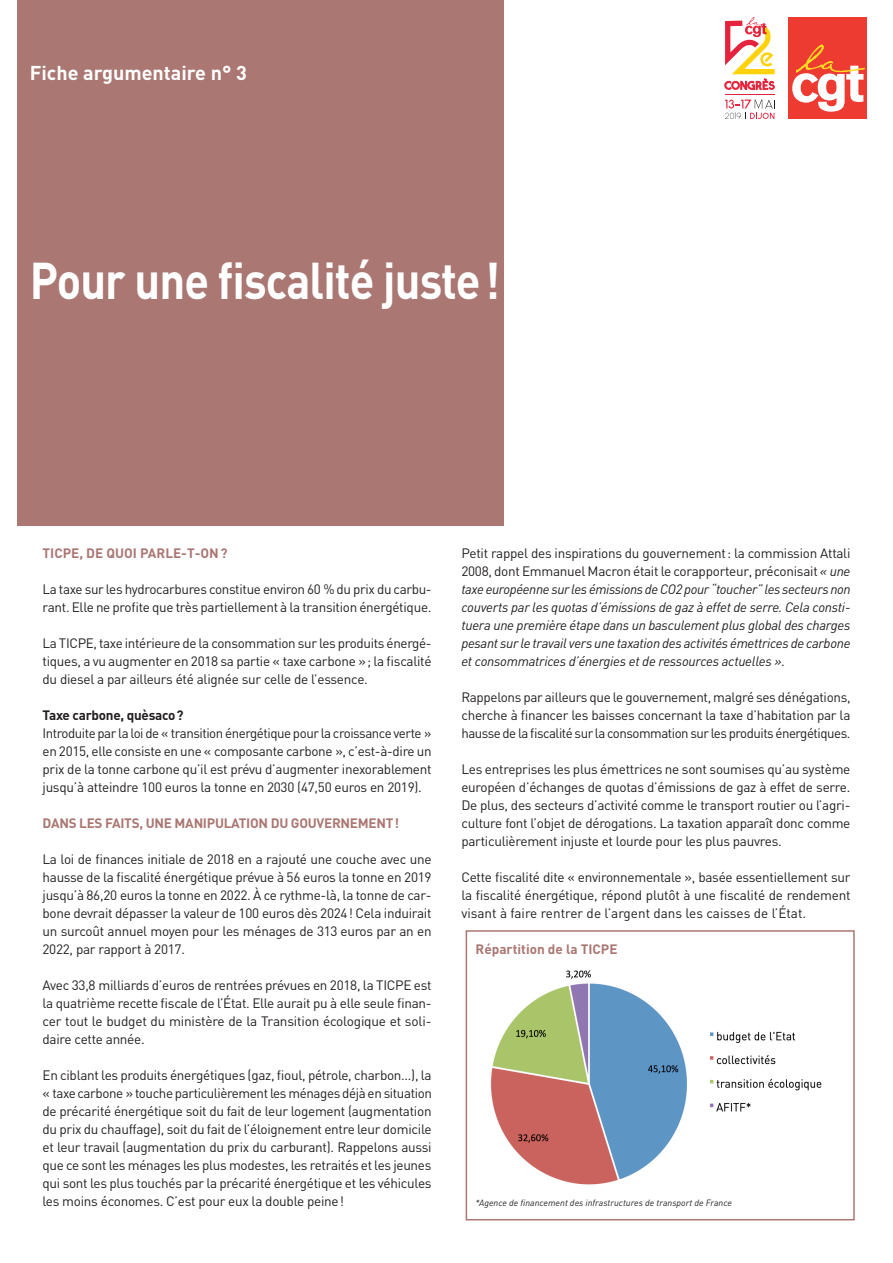
<style>
.page{position:relative;width:893px;height:1263px;background:#fff}
.page>*{position:absolute;margin:0;border:0;box-sizing:border-box;transform-origin:0 0}
.Titre_générique{font:700 51px "DIN";letter-spacing:-.02em;color:#fff;scale:.89 1}
.Titre_numero_thème_f{font:700 19.8px "DIN";color:#fff}
.Texte_courant{font:13.5px/18px "DIN";letter-spacing:-.02em;color:#231f20;text-align:justify}
.Texte_courant-2{font:italic 13.5px/18px "DIN";letter-spacing:-.02em;color:#231f20;text-align:justify}
.Texte_courant-3{font:700 13.5px "DIN";color:#aa7773}
.Texte_courant-4{font:700 13.5px "DIN";letter-spacing:-.02em;color:#aa7773}
.Texte_courant-5{font:700 13.5px "DIN";letter-spacing:-.02em;color:#231f20}
.Texte_courant-6{font:italic 9px "DIN";color:#231f20}
.s1{font-style:normal}
</style>
<div class="page">
<div style="left:17px;top:0;width:486px;height:525px;background:#aa7773"></div>
<div style="left:788px;top:17px;width:78px;height:102px;background:#ee3b32"></div>
<svg style="left:792px;top:45px;width:73px;height:67px"></svg>
<svg style="left:725px;top:100px;width:50px;height:19px"></svg>
<svg style="left:724px;top:17px;width:51px;height:73px"></svg>
<hr style="left:725px;top:94px;width:50px;height:1px;background:#e6233d">
<img style="left:491px;top:970px;width:331px;height:215px">
<div style="left:466px;top:930px;width:389px;height:290px;border:2px solid #aa7773"></div>
<p class="Titre_numero_thème_f" style="left:30px;top:60px;width:219px">Fiche argumentaire n° 3</p>
<p class="Titre_générique" style="left:30px;top:247px;width:530px">Pour une fiscalité juste!</p>
<p class="Texte_courant-3" style="left:43px;top:544px;width:187px">TICPE, DE QUOI PARLE-T-ON?</p>
<p class="Texte_courant" style="left:43px;top:580px;width:391px">La taxe sur les hydrocarbures constitue environ 60 % du prix du carbu&shy;rant. Elle ne profite que très partiellement à la transition énergétique.</p>
<p class="Texte_courant" style="left:43px;top:634px;width:391px">La TICPE, taxe intérieure de la consommation sur les produits énergé&shy;tiques, a vu augmenter en 2018 sa partie « taxe carbone »; la fiscalité du diesel a par ailleurs été alignée sur celle de l’essence.</p>
<p class="Texte_courant-5" style="left:43px;top:706px;width:143px">Taxe carbone, quèsaco?</p>
<p class="Texte_courant" style="left:43px;top:724px;width:391px">Introduite par la loi de « transition énergétique pour la croissance verte » en 2015, elle consiste en une « composante carbone », c’est-à-dire un prix de la tonne carbone qu’il est prévu d’augmenter inexorablement jusqu’à atteindre 100 euros la tonne en 2030 (47,50 euros en 2019).</p>
<p class="Texte_courant-4" style="left:43px;top:814px;width:358px">DANS LES FAITS, UNE MANIPULATION DU GOUVERNEMENT!</p>
<p class="Texte_courant" style="left:43px;top:850px;width:391px">La loi de finances initiale de 2018 en a rajouté une couche avec une hausse de la fiscalité énergétique prévue à 56 euros la tonne en 2019 jusqu’à 86,20 euros la tonne en 2022. À ce rythme-là, la tonne de car&shy;bone devrait dépasser la valeur de 100 euros dès 2024! Cela induirait un surcoût annuel moyen pour les ménages de 313 euros par an en 2022, par rapport à 2017.</p>
<p class="Texte_courant" style="left:43px;top:976px;width:391px">Avec 33,8 milliards d’euros de rentrées prévues en 2018, la TICPE est la quatrième recette fiscale de l’État. Elle aurait pu à elle seule finan&shy;cer tout le budget du ministère de la Transition écologique et soli&shy;daire cette année.</p>
<p class="Texte_courant" style="left:43px;top:1066px;width:391px">En ciblant les produits énergétiques (gaz, fioul, pétrole, charbon…), la « taxe carbone » touche particulièrement les ménages déjà en situation de précarité énergétique soit du fait de leur logement (augmentation du prix du chauffage), soit du fait de l’éloignement entre leur domicile et leur travail (augmentation du prix du carburant). Rappelons aussi que ce sont les ménages les plus modestes, les retraités et les jeunes qui sont les plus touchés par la précarité énergétique et les véhicules les moins économes. C’est pour eux la double peine!</p>
<p class="Texte_courant-2" style="left:461px;top:544px;width:391px"><span class="s1">Petit rappel des inspirations du gouvernement: la commission Attali 2008, dont Emmanuel Macron était le corapporteur, préconisait</span> « une taxe européenne sur les émissions de CO2 pour “toucher” les secteurs non couverts par les quotas d’émissions de gaz à effet de serre. Cela consti&shy;tuera une première étape dans un basculement plus global des charges pesant sur le travail vers une taxation des activités émettrices de carbone et consommatrices d’énergies et de ressources actuelles »<span class="s1">.</span></p>
<p class="Texte_courant" style="left:461px;top:688px;width:391px">Rappelons par ailleurs que le gouvernement, malgré ses dénégations, cherche à financer les baisses concernant la taxe d’habitation par la hausse de la fiscalité sur la consommation sur les produits énergétiques.</p>
<p class="Texte_courant" style="left:461px;top:760px;width:391px">Les entreprises les plus émettrices ne sont soumises qu’au système européen d’échanges de quotas d’émissions de gaz à effet de serre.<br>De plus, des secteurs d’activité comme le transport routier ou l’agri&shy;culture font l’objet de dérogations. La taxation apparaît donc comme particulièrement injuste et lourde pour les plus pauvres.</p>
<p class="Texte_courant" style="left:461px;top:868px;width:391px">Cette fiscalité dite « environnementale », basée essentiellement sur la fiscalité énergétique, répond plutôt à une fiscalité de rendement visant à faire rentrer de l’argent dans les caisses de l’État.</p>
<p class="Texte_courant-3" style="left:476px;top:940px;width:143px">Répartition de la TICPE</p>
<p class="Texte_courant-6" style="left:476px;top:1197px;width:258px">*Agence de financement des infrastructures de transport de France</p>
</div>
